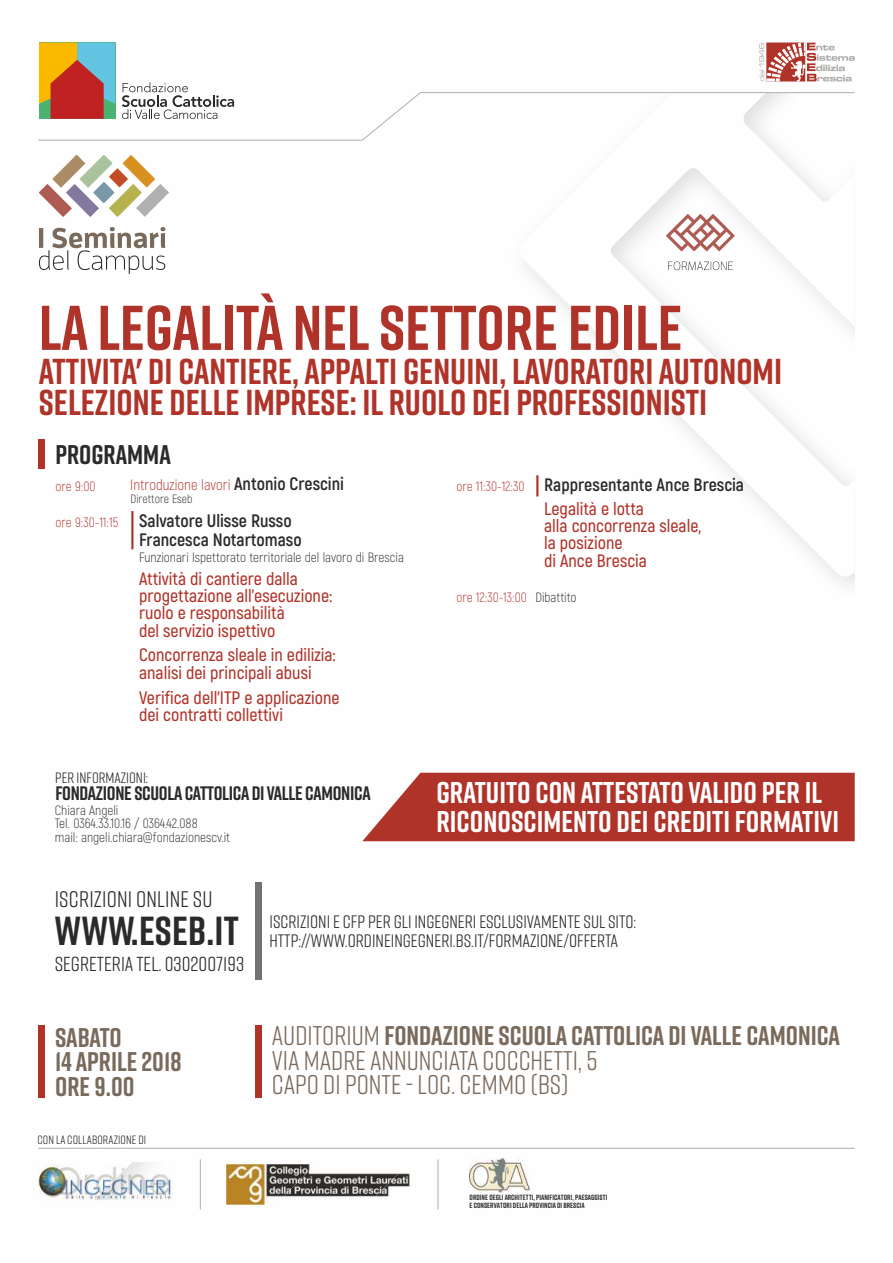
<style>
.page{position:relative;width:893px;height:1263px;background:#fff}
.page>*{position:absolute;margin:0;border:0;box-sizing:border-box;transform-origin:0 0}
.t1{font:700 63px "Rift";color:#af3329}
.t2{font:700 40.5px "Rift";letter-spacing:.01em;color:#2b2a29}
.t3{font:700 36px/30.3px "Rift";color:#af3329}
.t4{font:700 30px/28.8px "Rift";color:#fefefe}
.t5{font:27px/24.3px "Rift";color:#7a6a5c}
.t6{font:700 27px/24.3px "Rift";color:#7a6a5c}
.t7{font:700 27px "Rift";color:#2b2a29}
.t8{font:22.5px "Rift";letter-spacing:.01em;color:#2b2a29}
.t9{font:20.25px "Rift";color:#2b2a29}
.t10{font:700 19.5px "Rift";letter-spacing:-.015em;color:#2b2a29}
.t11{font:600 18px/17.2px "Akrobat";color:#af3329}
.t12{font:18px/19.5px "Rift";color:#2b2a29}
.t13{font:700 18px/19.5px "Akrobat";color:#2b2a29}
.t14{font:300 15px "Akrobat";color:#af3329}
.t15{font:15px "Rift";color:#2b2a29}
.t16{font:300 13.5px/13.8px "Akrobat";color:#2b2a29}
.t17{font:300 13.5px "Akrobat";color:#af3329}
.t18{font:12px "Rift";letter-spacing:.01em;color:#2b2a29}
.t19{font:300 12px "Akrobat";color:#2b2a29}
.t20{font:700 7.65px/7.6px "Rift";color:#2b2a29}
.s1{font-weight:700;font-size:18px;color:#2b2a29}
.s2{font-weight:300;font-size:13.5px;color:#af3329}
.s3{color:#2b2a29}
.s4{font-weight:700}
</style>
<div class="page">
<svg style="left:525px;top:141px;width:330px;height:438px"></svg>
<div style="left:38px;top:439px;width:7px;height:30px;background:#af3329"></div>
<div style="left:362px;top:773px;width:493px;height:68px;background:#af3329"></div>
<div style="left:255px;top:882px;width:6px;height:98px;background:#727271"></div>
<hr style="left:38px;top:1148px;width:817px;height:1px;background:#b2b3b3">
<img style="left:132px;top:1162px;width:41px;height:38px">
<img style="left:38px;top:1163px;width:94px;height:37px">
<img style="left:408px;top:1171px;width:2px;height:16px">
<img style="left:226px;top:1164px;width:49px;height:41px">
<img style="left:275px;top:1164px;width:133px;height:35px">
<hr style="left:200px;top:1159px;width:1px;height:50px;background:#b2b3b3">
<hr style="left:437px;top:1159px;width:2px;height:50px;background:#b2b3b3">
<img style="left:470px;top:1158px;width:60px;height:35px">
<svg style="left:38px;top:43px;width:817px;height:98px"></svg>
<svg style="left:39px;top:227px;width:126px;height:47px"></svg>
<svg style="left:39px;top:154px;width:130px;height:63px"></svg>
<svg style="left:666px;top:214px;width:69px;height:37px"></svg>
<svg style="left:668px;top:261px;width:65px;height:9px"></svg>
<div style="left:38px;top:1026px;width:7px;height:72px;background:#af3329"></div>
<div style="left:255px;top:1026px;width:6px;height:72px;background:#af3329"></div>
<svg style="left:536px;top:475px;width:3px;height:21px"></svg>
<h1 class="t1" style="left:39px;top:301px;width:645px">LA LEGALITÀ NEL SETTORE EDILE</h1>
<h3 class="t3" style="left:39px;top:359px;width:745px">ATTIVITA' DI CANTIERE, APPALTI GENUINI, LAVORATORI AUTONOMI<br>SELEZIONE DELLE IMPRESE: IL RUOLO DEI PROFESSIONISTI</h3>
<h3 class="t7" style="left:56px;top:442px;width:117px">PROGRAMMA</h3>
<p class="t17" style="left:56px;top:478px;width:42px">ore 9:00</p>
<p class="t14" style="left:130px;top:477px;width:215px">Introduzione lavori <span class="s1">Antonio Crescini</span></p>
<p class="t13" style="left:139px;top:511px;width:164px;text-indent:-84px"><span class="s2">ore 9:30-11:15</span> Salvatore Ulisse Russo<br>Francesca Notartomaso</p>
<p class="t16" style="left:139px;top:551px;width:266px">Funzionari Ispettorato territoriale del lavoro di Brescia</p>
<p class="t11" style="left:139px;top:570px;width:195px">Attività di cantiere dalla progettazione all'esecuzione: ruolo e responsabilità<br>del servizio ispettivo</p>
<p class="t19" style="left:131px;top:493px;width:64px">Direttore Eseb</p>
<p class="t11" style="left:139px;top:647px;width:198px">Concorrenza sleale in edilizia: analisi dei principali abusi</p>
<p class="t11" style="left:139px;top:689px;width:202px">Verifica dell'ITP e applicazione dei contratti collettivi</p>
<p class="t15" style="left:55px;top:772px;width:94px">PER INFORMAZIONI:</p>
<p class="t10" style="left:55px;top:784px;width:317px">FONDAZIONE SCUOLA CATTOLICA DI VALLE CAMONICA</p>
<p class="t16" style="left:55px;top:803px;width:177px">Chiara Angeli<br>Tel. 0364.33.10.16 / 0364.42.088<br>mail: angeli.chiara@fondazionescv.it</p>
<p class="t8" style="left:55px;top:890px;width:159px">ISCRIZIONI ONLINE SU</p>
<p class="t17" style="left:456px;top:479px;width:70px">ore 11:30-12:30</p>
<p class="t13" style="left:544px;top:475px;width:201px">Rappresentante Ance Brescia</p>
<p class="t11" style="left:544px;top:500px;width:159px">Legalità e lotta<br>alla concorrenza sleale, la posizione<br>di Ance Brescia</p>
<p class="t17" style="left:456px;top:589px;width:122px">ore 12:30-13:00 <span class="s3">Dibattito</span></p>
<h3 class="t4" style="left:436px;top:780px;width:404px">GRATUITO CON ATTESTATO VALIDO PER IL<br>RICONOSCIMENTO DEI CREDITI FORMATIVI</h3>
<h2 class="t2" style="left:55px;top:914px;width:186px">WWW.ESEB.IT</h2>
<p class="t9" style="left:55px;top:955px;width:191px">SEGRETERIA TEL. 0302007193</p>
<p class="t12" style="left:270px;top:913px;width:368px">ISCRIZIONI E CFP PER GLI INGEGNERI ESCLUSIVAMENTE SUL SITO:<br>HTTP://WWW.ORDINEINGEGNERI.BS.IT/FORMAZIONE/OFFERTA</p>
<h3 class="t6" style="left:55px;top:1027px;width:128px">SABATO<br>14 APRILE 2018<br>ORE 9.00</h3>
<h3 class="t5" style="left:272px;top:1026px;width:569px">AUDITORIUM <span class="s4">FONDAZIONE SCUOLA CATTOLICA DI VALLE CAMONICA<br></span>VIA MADRE ANNUNCIATA COCCHETTI, 5<br>CAPO DI PONTE - LOC. CEMMO (BS)</h3>
<p class="t18" style="left:38px;top:1134px;width:110px">CON LA COLLABORAZIONE DI</p>
<p class="t20" style="left:470px;top:1194px;width:139px">ORDINE DEGLI ARCHITETTI, PIANIFICATORI, PAESAGGISTI<br>E CONSERVATORI DELLA PROVINCIA DI BRESCIA</p>
</div>
